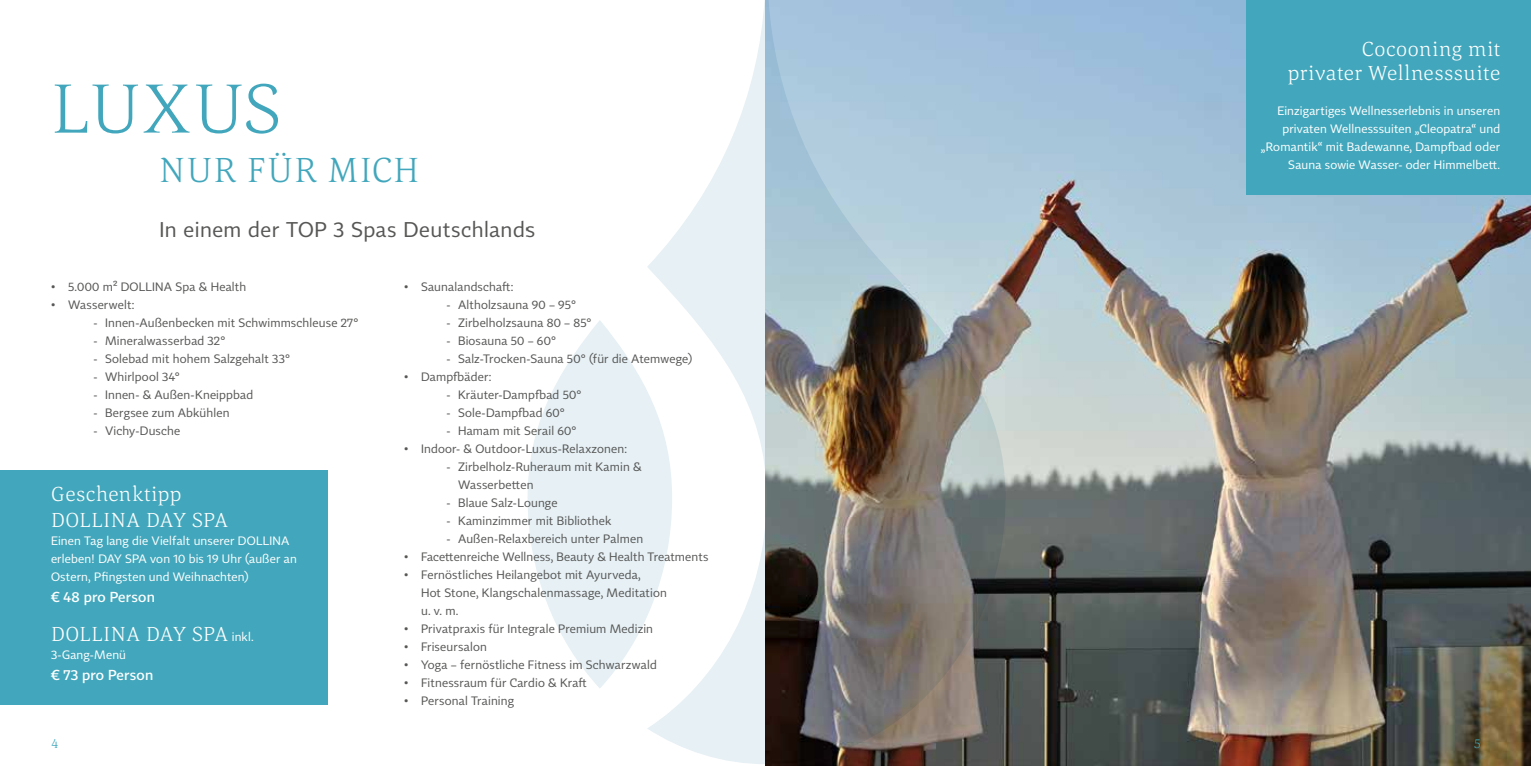
<style>
.page{position:relative;width:1531px;height:766px;background:#fff}
.page>*{position:absolute;margin:0;border:0;box-sizing:border-box;transform-origin:0 0}
.t1{font:300 72px "Corda";letter-spacing:.035em;color:#42a7bc}
.t2{font:300 36px "Corda";letter-spacing:.05em;color:#42a7bc}
.t3{font:300 21px/24px "Corda";letter-spacing:.03em;color:#fff;text-align:right}
.t4{font:21px "Tabac Sans";letter-spacing:.025em;color:#575756}
.t5{font:500 14.25px "Tabac Sans";letter-spacing:.01em;color:#fff}
.t6{font:300 13.5px "Corda";color:#42a7bc}
.t7{font:12px/18px "Tabac Sans";letter-spacing:.015em;color:#575756}
.t8{font:12px/18px "Tabac Sans";letter-spacing:.015em;color:#fff;text-align:right}
.s1{font-family:"Tabac Sans";font-weight:400;font-size:12px}
</style>
<div class="page">
<div style="left:0;top:470px;width:327px;height:234px;background:#42a7bc"></div>
<img style="left:765px;top:0;width:766px;height:765px">
<div style="left:527px;top:320px;width:145px;height:368px;background:#e6f0f5;border-radius:50%"></div>
<svg style="left:647px;top:0;width:358px;height:764px"></svg>
<div style="left:1246px;top:0;width:285px;height:195px;background:#42a7bc"></div>
<h1 class="t1" style="left:51px;top:61px;width:231px">LUXUS</h1>
<h2 class="t2" style="left:159px;top:146px;width:262px">NUR FÜR MICH</h2>
<h3 class="t4" style="left:159px;top:216px;width:377px">In einem der TOP 3 Spas Deutschlands</h3>
<p class="t7" style="left:51px;top:277px;width:197px">• 5.000 m² DOLLINA Spa &amp; Health</p>
<p class="t7" style="left:51px;top:295px;width:85px">• Wasserwelt:</p>
<p class="t7" style="left:94px;top:313px;width:266px">- Innen-Außenbecken mit Schwimmschleuse 27°</p>
<p class="t7" style="left:94px;top:331px;width:133px">- Mineralwasserbad 32°</p>
<p class="t7" style="left:94px;top:349px;width:198px">- Solebad mit hohem Salzgehalt 33°</p>
<p class="t7" style="left:94px;top:367px;width:88px">- Whirlpool 34°</p>
<p class="t7" style="left:94px;top:385px;width:161px">- Innen- &amp; Außen-Kneippbad</p>
<p class="t7" style="left:94px;top:403px;width:137px">- Bergsee zum Abkühlen</p>
<p class="t7" style="left:94px;top:421px;width:88px">- Vichy-Dusche</p>
<p class="t7" style="left:404px;top:277px;width:111px">• Saunalandschaft:</p>
<p class="t7" style="left:446px;top:295px;width:131px">- Altholzsauna 90 – 95°</p>
<p class="t7" style="left:446px;top:313px;width:146px">- Zirbelholzsauna 80 – 85°</p>
<p class="t7" style="left:446px;top:331px;width:111px">- Biosauna 50 – 60°</p>
<p class="t7" style="left:446px;top:349px;width:247px">- Salz-Trocken-Sauna 50° (für die Atemwege)</p>
<p class="t7" style="left:404px;top:367px;width:89px">• Dampfbäder:</p>
<p class="t7" style="left:446px;top:385px;width:136px">- Kräuter-Dampfbad 50°</p>
<p class="t7" style="left:446px;top:403px;width:120px">- Sole-Dampfbad 60°</p>
<p class="t7" style="left:446px;top:421px;width:131px">- Hamam mit Serail 60°</p>
<p class="t7" style="left:404px;top:439px;width:224px">• Indoor- &amp; Outdoor-Luxus-Relaxzonen:</p>
<p class="t7" style="left:458px;top:457px;width:185px;text-indent:-11px">- Zirbelholz-Ruheraum mit Kamin &amp;<br>Wasserbetten</p>
<p class="t7" style="left:446px;top:493px;width:112px">- Blaue Salz-Lounge</p>
<p class="t7" style="left:446px;top:511px;width:166px">- Kaminzimmer mit Bibliothek</p>
<p class="t7" style="left:446px;top:529px;width:198px">- Außen-Relaxbereich unter Palmen</p>
<p class="t7" style="left:404px;top:547px;width:306px">• Facettenreiche Wellness, Beauty &amp; Health Treatments</p>
<p class="t7" style="left:421px;top:565px;width:247px;text-indent:-17px">• Fernöstliches Heilangebot mit Ayurveda,<br>Hot Stone, Klangschalenmassage, Meditation u. v. m.</p>
<p class="t7" style="left:404px;top:619px;width:250px">• Privatpraxis für Integrale Premium Medizin</p>
<p class="t7" style="left:404px;top:637px;width:84px">• Friseursalon</p>
<p class="t7" style="left:404px;top:655px;width:254px">• Yoga – fernöstliche Fitness im Schwarzwald</p>
<p class="t7" style="left:404px;top:673px;width:184px">• Fitnessraum für Cardio &amp; Kraft</p>
<p class="t7" style="left:404px;top:691px;width:112px">• Personal Training</p>
<h3 class="t3" style="left:51px;top:481px;width:178px;line-height:25.2px;text-align:left">Geschenktipp<br>DOLLINA DAY SPA</h3>
<p class="t8" style="left:51px;top:531px;width:247px;text-align:left">Einen Tag lang die Vielfalt unserer DOLLINA erleben! DAY SPA von 10 bis 19 Uhr (außer an<br>Ostern, Pfingsten und Weihnachten)</p>
<p class="t5" style="left:51px;top:587px;width:105px">€ 48 pro Person</p>
<h3 class="t3" style="left:51px;top:621px;width:204px">DOLLINA DAY SPA <span class="s1">inkl.</span></h3>
<p class="t8" style="left:51px;top:645px;width:77px">3-Gang-Menü</p>
<p class="t5" style="left:51px;top:665px;width:104px">€ 73 pro Person</p>
<h3 class="t3" style="left:1288px;top:37px;width:214px">Cocooning mit privater Wellnesssuite</h3>
<p class="t8" style="left:1261px;top:102px;width:241px">Einzigartiges Wellnesserlebnis in unseren privaten Wellnesssuiten „Cleopatra“ und „Romantik“ mit Badewanne, Dampfbad oder Sauna sowie Wasser- oder Himmelbett.</p>
<p class="t6" style="left:51px;top:734px;width:9px">4</p>
<p class="t6" style="left:1473px;top:734px;width:9px">5</p>
</div>
